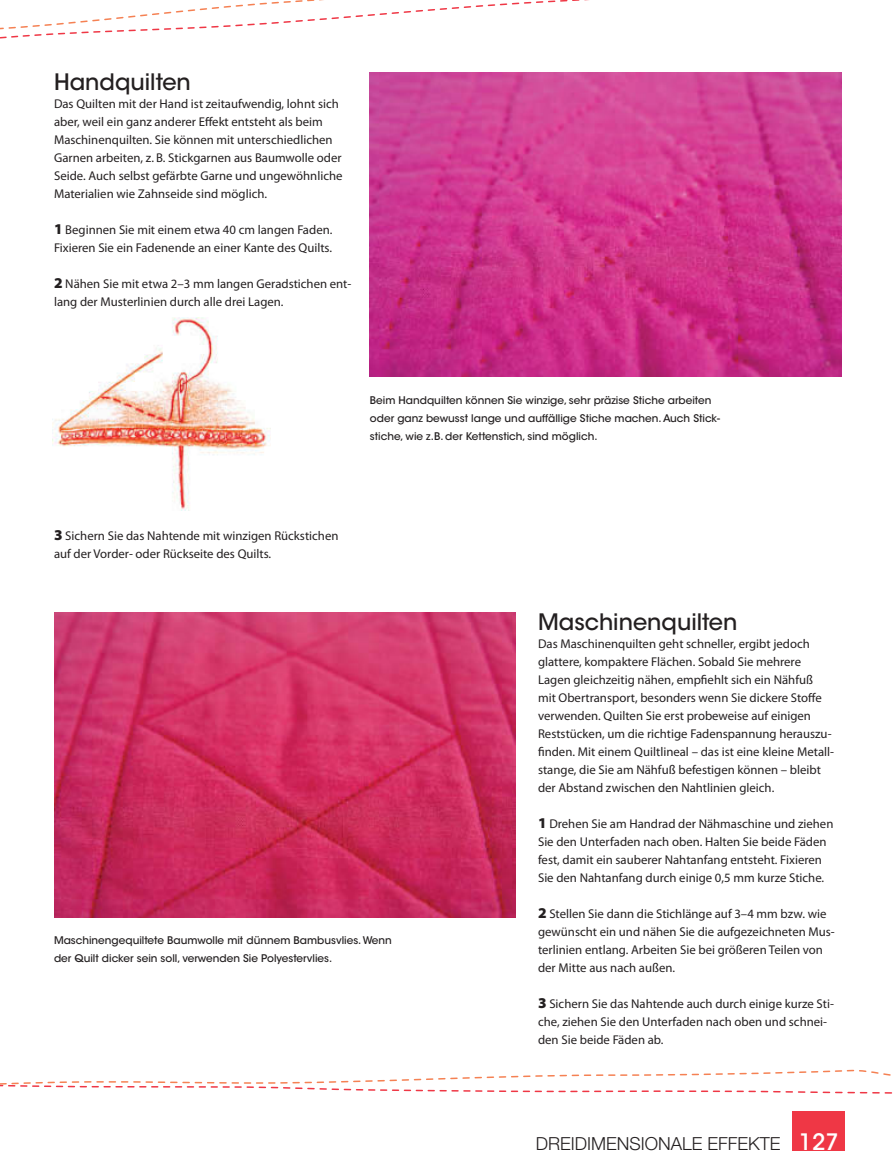
<style>
.page{position:relative;width:893px;height:1174px;background:#fff}
.page>*{position:absolute;margin:0;border:0;box-sizing:border-box;transform-origin:0 0}
.t1{font:500 22.5px "ITC Avant Garde Std";color:#231f20}
.t2{font:300 18px "Helvetica Neue LT Std";color:#231f20}
.t3{font:12.75px/18px "Myriad Pro";color:#231f20}
.t4{font:500 10.5px/18px "ITC Avant Garde Std";color:#231f20}
.s1{font-weight:900;font-size:15px}
.s2{font-family:"ITC Avant Garde Std";font-weight:500;font-size:22.5px;color:#fff}
</style>
<div class="page">
<div style="left:792px;top:1111px;width:53px;height:39px;background:#ef3745"></div>
<svg style="left:0;top:0;width:525px;height:117px"></svg>
<svg style="left:0;top:1069px;width:892px;height:25px"></svg>
<img style="left:53px;top:317px;width:217px;height:194px">
<img style="left:370px;top:72px;width:472px;height:304px">
<img style="left:54px;top:612px;width:462px;height:305px">
<p class="t1" style="left:54px;top:68px;width:138px">Handquilten</p>
<p class="t3" style="left:54px;top:95px;width:290px">Das Quilten mit der Hand ist zeitaufwendig, lohnt sich aber, weil ein ganz anderer Effekt entsteht als beim Maschinenquilten. Sie können mit unterschiedlichen Garnen arbeiten, z. B. Stickgarnen aus Baumwolle oder Seide. Auch selbst gefärbte Garne und ungewöhnliche Materialien wie Zahnseide sind möglich.</p>
<p class="t3" style="left:54px;top:221px;width:280px"><span class="s1">1</span> Beginnen Sie mit einem etwa 40 cm langen Faden.<br>Fixieren Sie ein Fadenende an einer Kante des Quilts.</p>
<p class="t3" style="left:54px;top:275px;width:299px"><span class="s1">2</span> Nähen Sie mit etwa 2–3 mm langen Geradstichen ent&shy;lang der Musterlinien durch alle drei Lagen.</p>
<p class="t4" style="left:370px;top:391px;width:352px">Beim Handquilten können Sie winzige, sehr präzise Stiche arbeiten oder ganz bewusst lange und auffällige Stiche machen. Auch Stick&shy;stiche, wie z.B. der Kettenstich, sind möglich.</p>
<p class="t3" style="left:54px;top:527px;width:286px"><span class="s1">3</span> Sichern Sie das Nahtende mit winzigen Rückstichen auf der Vorder- oder Rückseite des Quilts.</p>
<p class="t4" style="left:54px;top:931px;width:339px">Maschinengequiltete Baumwolle mit dünnem Bambusvlies. Wenn der Quilt dicker sein soll, verwenden Sie Polyestervlies.</p>
<p class="t1" style="left:538px;top:608px;width:201px">Maschinenquilten</p>
<p class="t3" style="left:538px;top:635px;width:298px">Das Maschinenquilten geht schneller, ergibt jedoch glattere, kompaktere Flächen. Sobald Sie mehrere Lagen gleichzeitig nähen, empfiehlt sich ein Nähfuß mit Obertransport, besonders wenn Sie dickere Stoffe verwenden. Quilten Sie erst probeweise auf einigen Reststücken, um die richtige Fadenspannung herauszu&shy;finden. Mit einem Quiltlineal – das ist eine kleine Metall&shy;stange, die Sie am Nähfuß befestigen können – bleibt der Abstand zwischen den Nahtlinien gleich.</p>
<p class="t3" style="left:538px;top:815px;width:297px"><span class="s1">1</span> Drehen Sie am Handrad der Nähmaschine und ziehen Sie den Unterfaden nach oben. Halten Sie beide Fäden fest, damit ein sauberer Nahtanfang entsteht. Fixieren Sie den Nahtanfang durch einige 0,5 mm kurze Stiche.</p>
<p class="t3" style="left:538px;top:905px;width:298px"><span class="s1">2</span> Stellen Sie dann die Stichlänge auf 3–4 mm bzw. wie gewünscht ein und nähen Sie die aufgezeichneten Mus&shy;terlinien entlang. Arbeiten Sie bei größeren Teilen von der Mitte aus nach außen.</p>
<p class="t3" style="left:538px;top:995px;width:297px"><span class="s1">3</span> Sichern Sie das Nahtende auch durch einige kurze Sti&shy;che, ziehen Sie den Unterfaden nach oben und schnei&shy;den Sie beide Fäden ab.</p>
<p class="t2" style="left:536px;top:1132px;width:304px">DREIDIMENSIONALE EFFEKTE <span class="s2">127</span></p>
</div>
